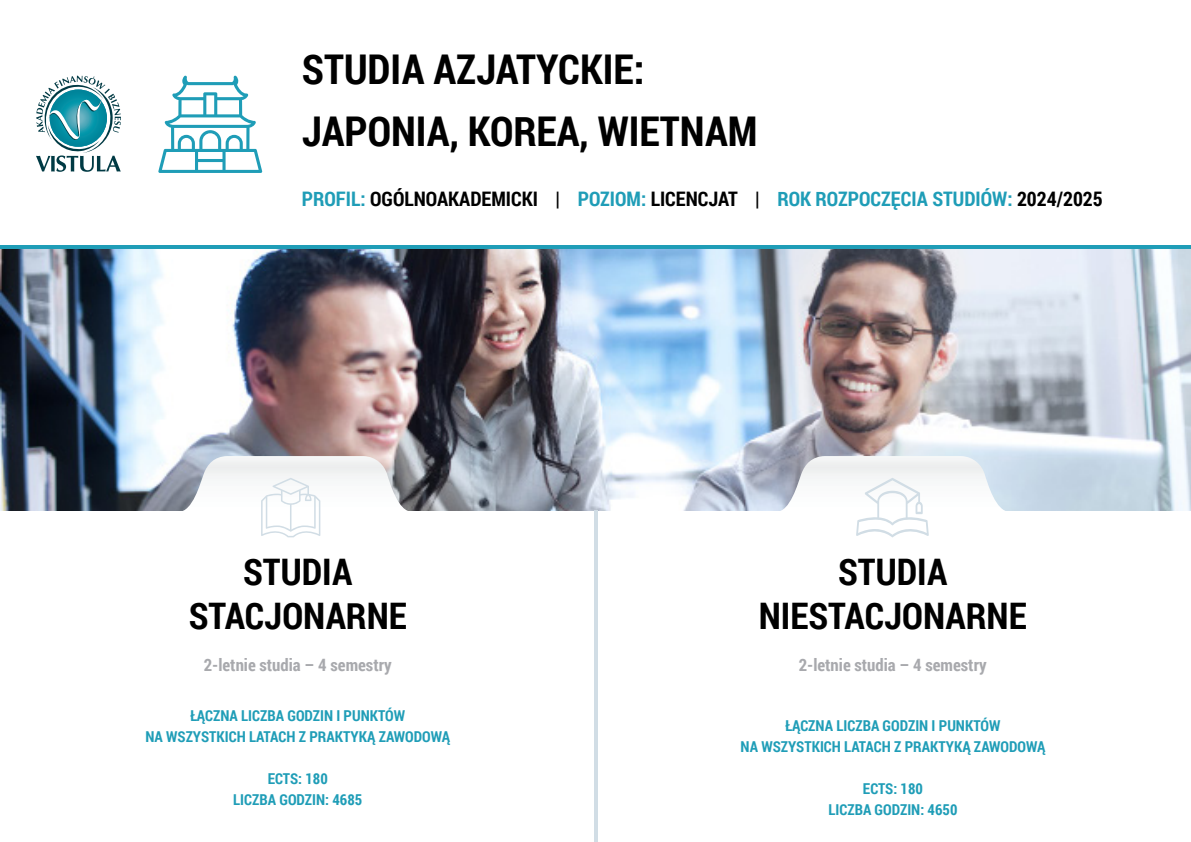
<style>
.page{position:relative;width:1191px;height:842px;background:#fff}
.page>*{position:absolute;margin:0;border:0;box-sizing:border-box;transform-origin:0 0}
.t1{font:700 41px "Roboto Condensed";color:#000}
.t2{font:700 36.5px "Roboto Condensed";color:#000}
.t3{font:700 20px "Roboto Condensed";color:#1f9db7}
.t4{font:700 17px "Roboto Condensed";color:#a8a9ad}
.t5{font:700 15px "Roboto Condensed";color:#1f9db7}
.s1{color:#000}
</style>
<div class="page">
<svg style="left:36px;top:76px;width:85px;height:96px"></svg>
<img style="left:0;top:248px;width:1191px;height:262px">
<hr style="left:0;top:245px;width:1191px;height:3px;background:#1f9db7">
<svg style="left:158px;top:76px;width:104px;height:97px"></svg>
<svg style="left:121px;top:456px;width:597px;height:130px"></svg>
<svg style="left:718px;top:456px;width:473px;height:82px"></svg>
<hr style="left:594px;top:510px;width:3px;height:332px;background:#d1dde5">
<svg style="left:261px;top:478px;width:59px;height:59px"></svg>
<svg style="left:856px;top:478px;width:72px;height:59px"></svg>
<p class="t1" style="left:302px;top:40px;width:344px">STUDIA AZJATYCKIE:</p>
<p class="t1" style="left:302px;top:102px;width:457px">JAPONIA, KOREA, WIETNAM</p>
<p class="t3" style="left:302px;top:185px;width:802px">PROFIL: <span class="s1">OGÓLNOAKADEMICKI |</span> POZIOM: <span class="s1">LICENCJAT |</span> ROK ROZPOCZĘCIA STUDIÓW: <span class="s1">2024/2025</span></p>
<p class="t2" style="left:243px;top:547px;width:111px">STUDIA</p>
<p class="t2" style="left:189px;top:591px;width:220px">STACJONARNE</p>
<p class="t4" style="left:204px;top:653px;width:190px">2-letnie studia – 4 semestry</p>
<p class="t5" style="left:190px;top:705px;width:216px">ŁĄCZNA LICZBA GODZIN I PUNKTÓW</p>
<p class="t5" style="left:145px;top:726px;width:306px">NA WSZYSTKICH LATACH Z PRAKTYKĄ ZAWODOWĄ</p>
<p class="t5" style="left:268px;top:768px;width:62px">ECTS: 180</p>
<p class="t5" style="left:233px;top:789px;width:131px">LICZBA GODZIN: 4685</p>
<p class="t2" style="left:838px;top:547px;width:111px">STUDIA</p>
<p class="t2" style="left:759px;top:591px;width:269px">NIESTACJONARNE</p>
<p class="t4" style="left:798px;top:653px;width:190px">2-letnie studia – 4 semestry</p>
<p class="t5" style="left:785px;top:715px;width:216px">ŁĄCZNA LICZBA GODZIN I PUNKTÓW</p>
<p class="t5" style="left:740px;top:736px;width:306px">NA WSZYSTKICH LATACH Z PRAKTYKĄ ZAWODOWĄ</p>
<p class="t5" style="left:863px;top:778px;width:62px">ECTS: 180</p>
<p class="t5" style="left:828px;top:799px;width:130px">LICZBA GODZIN: 4650</p>
</div>
